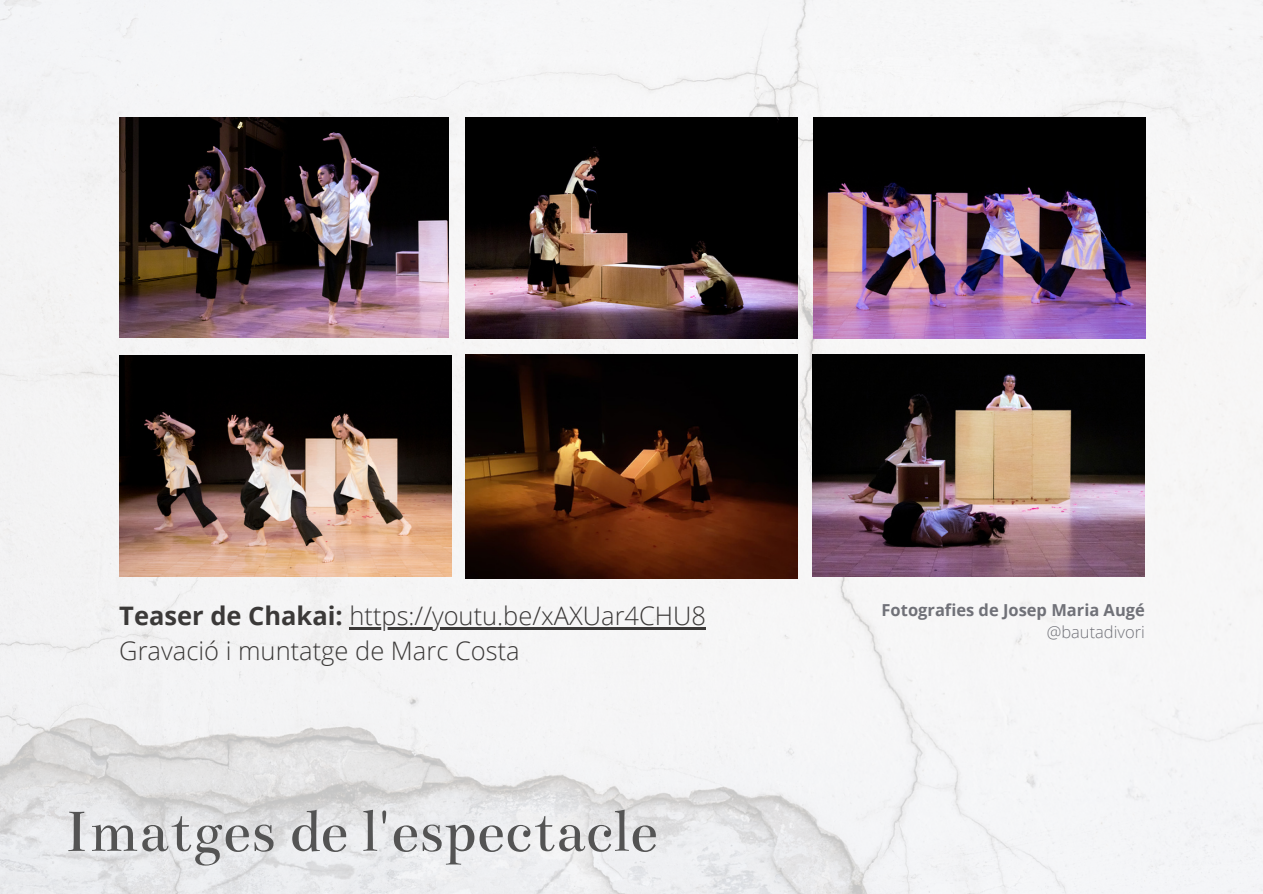
<style>
.page{position:relative;width:1263px;height:894px;background:#fff}
.page>*{position:absolute;margin:0;border:0;box-sizing:border-box;transform-origin:0 0}
.t1{font:64.2px "Bentham";color:#545454}
.t2{font:300 25.5px "Open Sans";color:#3b3938}
.t3{font:700 16.5px "Open Sans";color:#707178}
.t4{font:300 16.5px "Open Sans";color:#707178}
.s1{font-weight:700}
</style>
<div class="page">
<img style="left:0;top:0;width:1263px;height:893px">
<img style="left:119px;top:118px;width:330px;height:219px">
<img style="left:466px;top:118px;width:331px;height:220px">
<img style="left:813px;top:355px;width:332px;height:221px">
<img style="left:119px;top:355px;width:332px;height:221px">
<img style="left:813px;top:118px;width:332px;height:220px">
<img style="left:466px;top:355px;width:331px;height:224px">
<hr style="left:349px;top:627px;width:357px;height:2px;background:#3b3938">
<p class="t2" style="left:119px;top:597px;width:588px"><span class="s1">Teaser de Chakai:</span> https://youtu.be/xAXUar4CHU8</p>
<p class="t2" style="left:119px;top:632px;width:402px">Gravació i muntatge de Marc Costa</p>
<p class="t1" style="left:65px;top:795px;width:594px">Imatges de l'espectacle</p>
<p class="t3" style="left:882px;top:598px;width:265px">Fotografies de Josep Maria Augé</p>
<p class="t4" style="left:1047px;top:620px;width:100px">@bautadivori</p>
</div>
